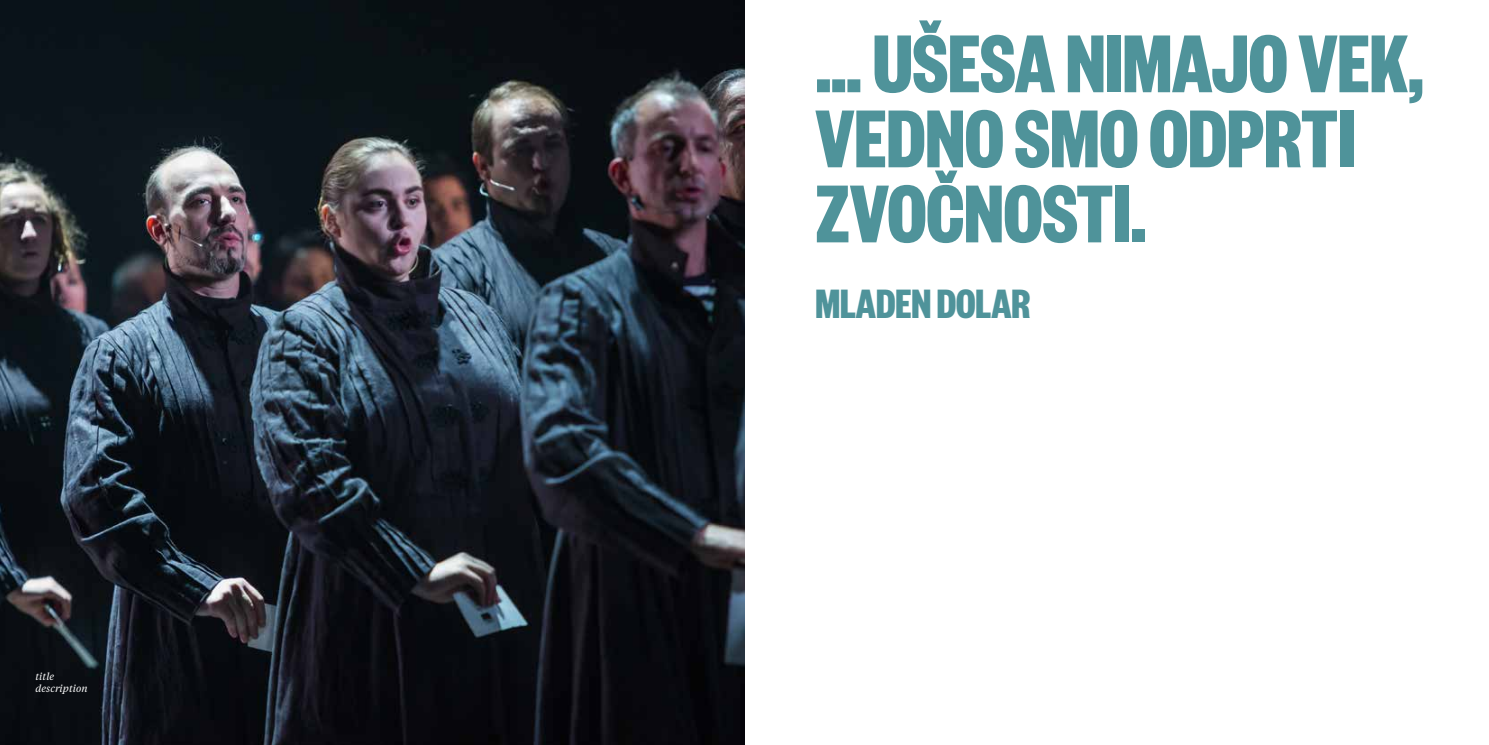
<style>
.page{position:relative;width:1489px;height:745px;background:#fff}
.page>*{position:absolute;margin:0;border:0;box-sizing:border-box;transform-origin:0 0}
.t1{font:700 90px/75px "Founders Grotesk X Cond";color:#4f939a}
.t2{font:700 45px "Founders Grotesk X Cond";color:#4f939a}
.t3{font:italic 10px/12px "Tiempos Text";color:#fff}
</style>
<div class="page">
<img style="left:0;top:0;width:744px;height:744px">
<p class="t3" style="left:35px;top:669px;width:54px">title description</p>
<p class="t1" style="left:815px;top:21px;width:610px">… UŠESA NIMAJO VEK,<br>VEDNO SMO ODPRTI<br>ZVOČNOSTI.</p>
<p class="t2" style="left:815px;top:275px;width:216px">MLADEN DOLAR</p>
</div>
